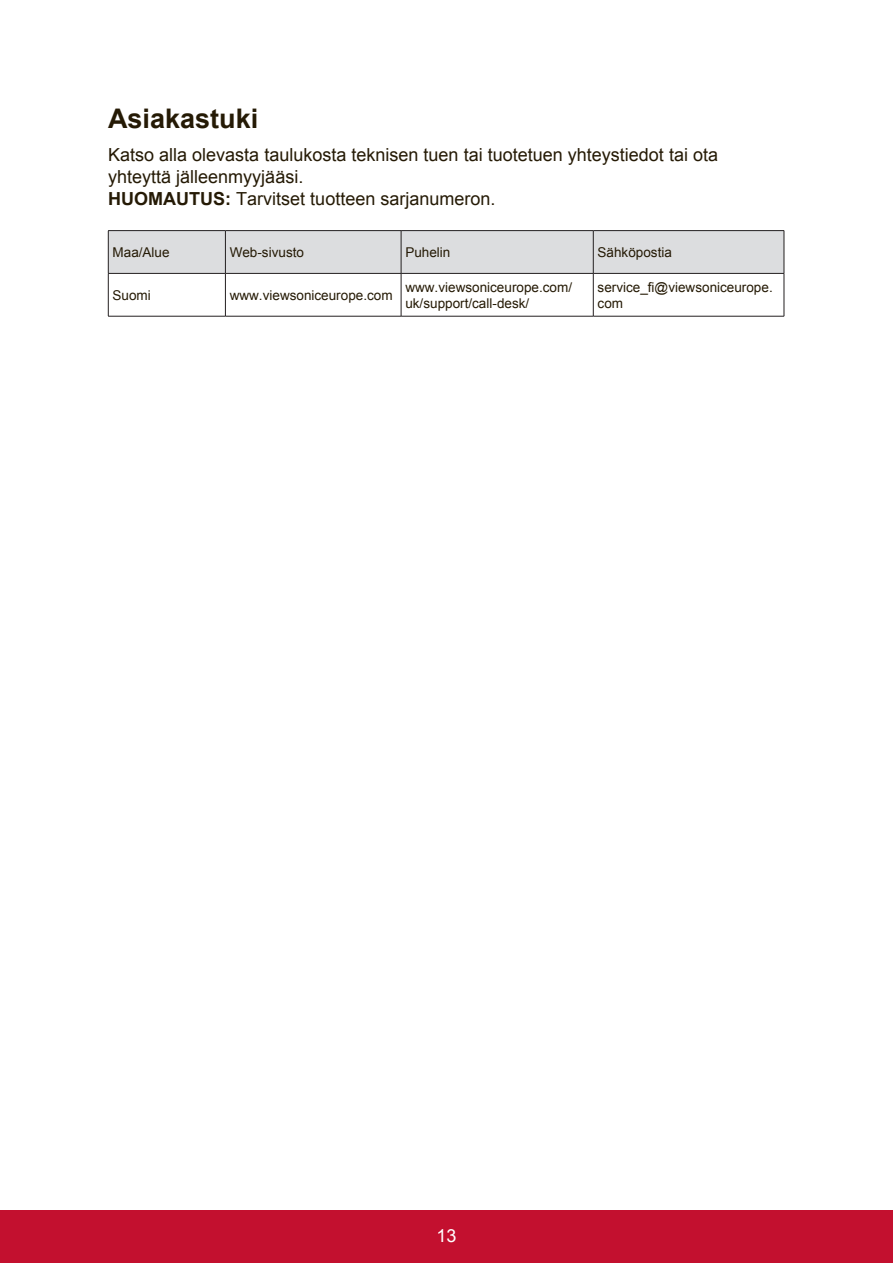
<style>
.page{position:relative;width:893px;height:1263px;background:#fff}
.page>*{position:absolute;margin:0;border:0;box-sizing:border-box;transform-origin:0 0}
.t1{font:700 27px "Arial";color:#251a05}
.t2{font:18px/21.6px "Arial";color:#251a05}
.t3{font:18px "Arial";color:#fff}
.t4{font:13.5px/16.2px "Arial";color:#251a05}
.s1{font-weight:700}
</style>
<div class="page">
<div style="left:0;top:1210px;width:892px;height:53px;background:#c3102f"></div>
<div style="left:109px;top:231px;width:674px;height:42px;background:#dcdddf"></div>
<hr style="left:108px;top:231px;width:1px;height:42px;background:#231f20">
<hr style="left:108px;top:230px;width:117px;height:1px;background:#231f20">
<hr style="left:225px;top:231px;width:1px;height:42px;background:#231f20">
<hr style="left:225px;top:230px;width:176px;height:1px;background:#231f20">
<hr style="left:400px;top:231px;width:1px;height:42px;background:#231f20">
<hr style="left:401px;top:230px;width:192px;height:1px;background:#231f20">
<hr style="left:592px;top:231px;width:1px;height:42px;background:#231f20">
<hr style="left:783px;top:231px;width:1px;height:42px;background:#231f20">
<hr style="left:593px;top:230px;width:190px;height:1px;background:#231f20">
<hr style="left:108px;top:273px;width:1px;height:43px;background:#231f20">
<hr style="left:108px;top:273px;width:117px;height:1px;background:#231f20">
<hr style="left:225px;top:273px;width:1px;height:43px;background:#231f20">
<hr style="left:225px;top:273px;width:176px;height:1px;background:#231f20">
<hr style="left:400px;top:273px;width:1px;height:43px;background:#231f20">
<hr style="left:401px;top:273px;width:192px;height:1px;background:#231f20">
<hr style="left:592px;top:273px;width:1px;height:43px;background:#231f20">
<hr style="left:783px;top:273px;width:1px;height:43px;background:#231f20">
<hr style="left:593px;top:273px;width:190px;height:1px;background:#231f20">
<hr style="left:108px;top:316px;width:117px;height:1px;background:#231f20">
<hr style="left:225px;top:316px;width:176px;height:1px;background:#231f20">
<hr style="left:401px;top:316px;width:192px;height:1px;background:#231f20">
<hr style="left:593px;top:316px;width:190px;height:1px;background:#231f20">
<h1 class="t1" style="left:108px;top:100px;width:152px">Asiakastuki</h1>
<h2 class="t2" style="left:108px;top:144px;width:611px">Katso alla olevasta taulukosta teknisen tuen tai tuotetuen yhteystiedot tai ota yhteyttä jälleenmyyjääsi.<br><span class="s1">HUOMAUTUS:</span> Tarvitset tuotteen sarjanumeron.</h2>
<p class="t4" style="left:112px;top:244px;width:59px">Maa/Alue</p>
<p class="t4" style="left:229px;top:244px;width:76px">Web-sivusto</p>
<p class="t4" style="left:405px;top:244px;width:47px">Puhelin</p>
<p class="t4" style="left:597px;top:244px;width:76px">Sähköpostia</p>
<p class="t4" style="left:112px;top:287px;width:40px">Suomi</p>
<p class="t4" style="left:229px;top:287px;width:164px">www.viewsoniceurope.com</p>
<p class="t4" style="left:405px;top:279px;width:168px">www.viewsoniceurope.com/ uk/support/call-desk/</p>
<p class="t4" style="left:597px;top:279px;width:177px">service_fi@viewsoniceurope. com</p>
<h2 class="t3" style="left:436px;top:1223px;width:22px">13</h2>
</div>
